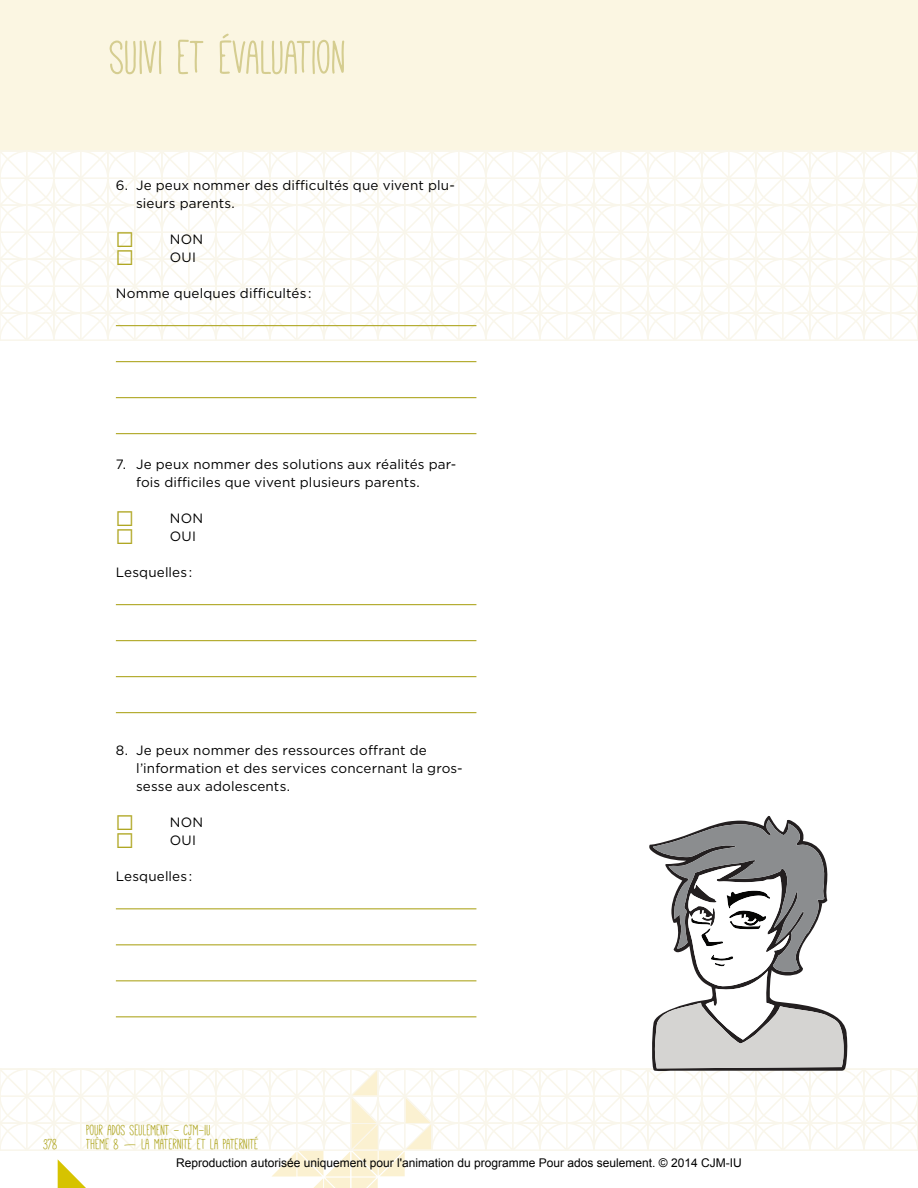
<style>
.page{position:relative;width:918px;height:1188px;background:#fff}
.page>*{position:absolute;margin:0;border:0;box-sizing:border-box;transform-origin:0 0}
.t1{font:52.5px "Mathlete Bulky";letter-spacing:.005em;color:#d5cd90}
.t2{font:21px "Meiryo";color:#b0a724}
.t3{font:16.5px "Mathlete Bulky";letter-spacing:.01em;color:#b0a724}
.t4{font:13.5px/18px "Gotham";letter-spacing:.01em;color:#000}
.t5{font:12px "Arial";color:#000}
</style>
<div class="page">
<div style="left:0;top:0;width:918px;height:151px;background:#fbf6e2"></div>
<svg style="left:0;top:151px;width:918px;height:190px"></svg>
<hr style="left:864px;top:339px;width:54px;height:2px;background:#f9f6eb">
<hr style="left:890px;top:313px;width:2px;height:28px;background:#f9f6eb">
<hr style="left:116px;top:325px;width:360px;height:1px;background:#b0a724">
<hr style="left:116px;top:361px;width:360px;height:1px;background:#b0a724">
<hr style="left:116px;top:397px;width:360px;height:1px;background:#b0a724">
<hr style="left:116px;top:433px;width:360px;height:1px;background:#b0a724">
<hr style="left:116px;top:604px;width:360px;height:1px;background:#b0a724">
<hr style="left:116px;top:640px;width:360px;height:1px;background:#b0a724">
<hr style="left:116px;top:676px;width:360px;height:1px;background:#b0a724">
<hr style="left:116px;top:712px;width:360px;height:1px;background:#b0a724">
<svg style="left:0;top:820px;width:918px;height:368px"></svg>
<h1 class="t1" style="left:110px;top:32px;width:237px">SUIVI ET ÉVALUATION</h1>
<p class="t4" style="left:136px;top:176px;width:320px;text-indent:-20px">6. Je peux nommer des difficultés que vivent plu&shy;sieurs parents.</p>
<h2 class="t2" style="left:116px;top:225px;width:20px">☐</h2>
<p class="t4" style="left:170px;top:230px;width:35px">NON</p>
<h2 class="t2" style="left:116px;top:243px;width:20px">☐</h2>
<p class="t4" style="left:170px;top:248px;width:28px">OUI</p>
<p class="t4" style="left:116px;top:284px;width:197px">Nomme quelques difficultés :</p>
<p class="t4" style="left:136px;top:455px;width:322px;text-indent:-20px">7. Je peux nommer des solutions aux réalités par&shy;fois difficiles que vivent plusieurs parents.</p>
<h2 class="t2" style="left:116px;top:504px;width:20px">☐</h2>
<p class="t4" style="left:170px;top:509px;width:35px">NON</p>
<h2 class="t2" style="left:116px;top:522px;width:20px">☐</h2>
<p class="t4" style="left:170px;top:527px;width:28px">OUI</p>
<p class="t4" style="left:116px;top:563px;width:78px">Lesquelles :</p>
<p class="t4" style="left:136px;top:741px;width:328px;text-indent:-20px">8. Je peux nommer des ressources offrant de l’information et des services concernant la gros&shy;sesse aux adolescents.</p>
<h2 class="t2" style="left:116px;top:808px;width:20px">☐</h2>
<p class="t4" style="left:170px;top:813px;width:35px">NON</p>
<h2 class="t2" style="left:116px;top:826px;width:20px">☐</h2>
<p class="t4" style="left:170px;top:831px;width:28px">OUI</p>
<p class="t4" style="left:116px;top:867px;width:78px">Lesquelles :</p>
<p class="t3" style="left:86px;top:1122px;width:126px">POUR ADOS SEULEMENT - CJM-IU</p>
<p class="t3" style="left:44px;top:1136px;width:15px">378</p>
<p class="t3" style="left:86px;top:1136px;width:174px">THÈME 8 — LA MATERNITÉ ET LA PATERNITÉ</p>
<p class="t5" style="left:176px;top:1154px;width:567px">Reproduction autorisée uniquement pour l'animation du programme Pour ados seulement. © 2014 CJM-IU</p>
</div>
